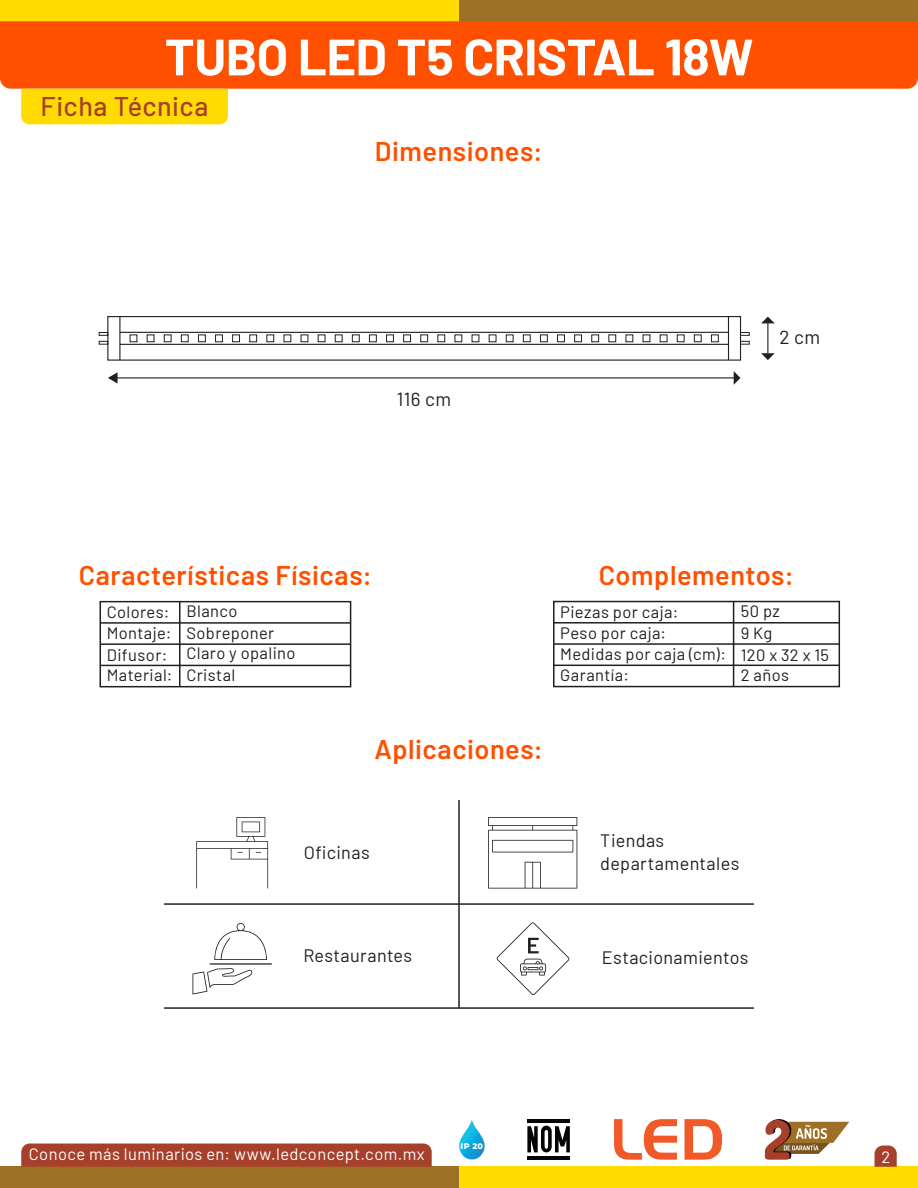
<style>
.page{position:relative;width:918px;height:1188px;background:#fff}
.page>*{position:absolute;margin:0;border:0;box-sizing:border-box;transform-origin:0 0}
.t1{font:700 51px "Barlow";letter-spacing:-.015em;color:#fff}
.t2{font:600 27px "Barlow";letter-spacing:.02em;color:#ff5000}
.t3{font:500 27px "Barlow";letter-spacing:.015em;color:#a6402a}
.t4{font:19.05px "Barlow";letter-spacing:.02em;color:#231f20}
.t5{font:18px/22.5px "Barlow";letter-spacing:.02em;color:#231f20}
.t6{font:16.5px/21.3px "Barlow";letter-spacing:.025em;color:#231f20}
.t7{font:16.5px "Barlow";letter-spacing:.025em;color:#fff}
.t8{font:800 8.1px "Montserrat";color:#fff}
</style>
<div class="page">
<div style="left:459px;top:0;width:459px;height:21px;background:#9d7025"></div>
<div style="left:0;top:1167px;width:459px;height:21px;background:#9d7025"></div>
<div style="left:459px;top:1167px;width:459px;height:21px;background:#ffdb00"></div>
<div style="left:0;top:0;width:459px;height:21px;background:#ffdb00"></div>
<div style="left:0;top:21px;width:918px;height:68px;background:#ff5000"></div>
<div style="left:21px;top:89px;width:207px;height:35px;background:#ffdb00"></div>
<hr style="left:527px;top:1119px;width:43px;height:4px;background:#040503">
<hr style="left:527px;top:1156px;width:43px;height:4px;background:#040503">
<svg style="left:527px;top:1126px;width:43px;height:26px"></svg>
<svg style="left:614px;top:1119px;width:108px;height:41px"></svg>
<svg style="left:21px;top:1143px;width:411px;height:24px;background:#a8452f"></svg>
<svg style="left:874px;top:1146px;width:23px;height:21px"></svg>
<svg style="left:459px;top:1119px;width:26px;height:41px"></svg>
<hr style="left:100px;top:622px;width:251px;height:2px;background:#231f20">
<hr style="left:100px;top:643px;width:251px;height:2px;background:#231f20">
<hr style="left:100px;top:665px;width:251px;height:1px;background:#231f20">
<div style="left:100px;top:601px;width:251px;height:86px;border:2px solid #231f20"></div>
<hr style="left:179px;top:602px;width:2px;height:85px;background:#231f20">
<hr style="left:554px;top:622px;width:285px;height:2px;background:#231f20">
<hr style="left:554px;top:643px;width:285px;height:2px;background:#231f20">
<hr style="left:554px;top:665px;width:285px;height:1px;background:#231f20">
<div style="left:553px;top:601px;width:287px;height:86px;border:2px solid #231f20"></div>
<hr style="left:733px;top:601px;width:1px;height:86px;background:#231f20">
<svg style="left:765px;top:1119px;width:84px;height:41px"></svg>
<hr style="left:458px;top:800px;width:2px;height:208px;background:#231f20">
<hr style="left:164px;top:903px;width:590px;height:2px;background:#231f20">
<hr style="left:164px;top:1007px;width:590px;height:2px;background:#231f20">
<svg style="left:196px;top:817px;width:72px;height:72px"></svg>
<svg style="left:488px;top:817px;width:89px;height:72px"></svg>
<svg style="left:214px;top:923px;width:53px;height:37px"></svg>
<hr style="left:210px;top:963px;width:62px;height:2px;background:#231f20">
<svg style="left:192px;top:968px;width:60px;height:26px"></svg>
<svg style="left:497px;top:922px;width:72px;height:73px"></svg>
<hr style="left:767px;top:323px;width:1px;height:31px;background:#231f20">
<svg style="left:761px;top:317px;width:14px;height:6px"></svg>
<svg style="left:761px;top:353px;width:14px;height:7px"></svg>
<hr style="left:116px;top:377px;width:619px;height:1px;background:#231f20">
<svg style="left:108px;top:372px;width:10px;height:12px"></svg>
<svg style="left:734px;top:371px;width:7px;height:14px"></svg>
<div style="left:107px;top:316px;width:634px;height:45px;border:1px solid #231f20"></div>
<hr style="left:119px;top:317px;width:1px;height:43px;background:#231f20">
<hr style="left:728px;top:317px;width:1px;height:43px;background:#231f20">
<hr style="left:120px;top:332px;width:608px;height:1px;background:#231f20">
<hr style="left:120px;top:344px;width:608px;height:1px;background:#231f20">
<svg style="left:99px;top:332px;width:9px;height:13px"></svg>
<div style="left:740px;top:332px;width:10px;height:4px;border:1px solid #231f20"></div>
<div style="left:740px;top:341px;width:10px;height:4px;border:1px solid #231f20"></div>
<div style="left:164px;top:335px;width:8px;height:7px;border:1px solid #231f20"></div>
<div style="left:181px;top:335px;width:8px;height:7px;border:1px solid #231f20"></div>
<div style="left:198px;top:335px;width:8px;height:7px;border:1px solid #231f20"></div>
<div style="left:215px;top:335px;width:8px;height:7px;border:1px solid #231f20"></div>
<div style="left:232px;top:335px;width:8px;height:7px;border:1px solid #231f20"></div>
<div style="left:249px;top:335px;width:8px;height:7px;border:1px solid #231f20"></div>
<div style="left:266px;top:335px;width:8px;height:7px;border:1px solid #231f20"></div>
<div style="left:335px;top:335px;width:8px;height:7px;border:1px solid #231f20"></div>
<div style="left:352px;top:335px;width:8px;height:7px;border:1px solid #231f20"></div>
<div style="left:369px;top:335px;width:8px;height:7px;border:1px solid #231f20"></div>
<div style="left:386px;top:335px;width:8px;height:7px;border:1px solid #231f20"></div>
<div style="left:403px;top:335px;width:8px;height:7px;border:1px solid #231f20"></div>
<div style="left:420px;top:335px;width:8px;height:7px;border:1px solid #231f20"></div>
<div style="left:437px;top:335px;width:8px;height:7px;border:1px solid #231f20"></div>
<div style="left:506px;top:335px;width:8px;height:7px;border:1px solid #231f20"></div>
<div style="left:523px;top:335px;width:8px;height:7px;border:1px solid #231f20"></div>
<div style="left:540px;top:335px;width:8px;height:7px;border:1px solid #231f20"></div>
<div style="left:557px;top:335px;width:8px;height:7px;border:1px solid #231f20"></div>
<div style="left:574px;top:335px;width:8px;height:7px;border:1px solid #231f20"></div>
<div style="left:591px;top:335px;width:8px;height:7px;border:1px solid #231f20"></div>
<div style="left:608px;top:335px;width:8px;height:7px;border:1px solid #231f20"></div>
<div style="left:677px;top:335px;width:8px;height:7px;border:1px solid #231f20"></div>
<div style="left:694px;top:335px;width:8px;height:7px;border:1px solid #231f20"></div>
<div style="left:711px;top:335px;width:8px;height:7px;border:1px solid #231f20"></div>
<h1 class="t1" style="left:165px;top:19px;width:590px">TUBO LED T5 CRISTAL 18W</h1>
<h2 class="t3" style="left:40px;top:87px;width:170px">Ficha Técnica</h2>
<h2 class="t2" style="left:375px;top:131px;width:170px">Dimensiones:</h2>
<p class="t4" style="left:397px;top:386px;width:56px">116 cm</p>
<p class="t4" style="left:780px;top:324px;width:42px">2 cm</p>
<h2 class="t2" style="left:79px;top:556px;width:295px">Características Físicas:</h2>
<p class="t6" style="left:107px;top:600px;width:67px">Colores:<br>Montaje:<br>Difusor:<br>Material:</p>
<p class="t6" style="left:186px;top:599px;width:89px;line-height:21.8px">Blanco<br>Sobreponer</p>
<p class="t6" style="left:186px;top:641px;width:111px;line-height:21.9px">Claro y opalino<br>Cristal</p>
<h2 class="t2" style="left:599px;top:556px;width:197px">Complementos:</h2>
<p class="t6" style="left:560px;top:600px;width:167px">Piezas por caja:<br>Peso por caja:<br>Medidas por caja (cm):<br>Garantía:</p>
<p class="t6" style="left:741px;top:600px;width:90px">50 pz<br>9 Kg<br>120 x 32 x 15<br>2 años</p>
<h2 class="t2" style="left:374px;top:730px;width:170px">Aplicaciones:</h2>
<p class="t5" style="left:304px;top:840px;width:68px">Oficinas</p>
<p class="t5" style="left:600px;top:828px;width:141px">Tiendas departamentales</p>
<p class="t5" style="left:303px;top:943px;width:110px">Restaurantes</p>
<p class="t5" style="left:602px;top:945px;width:148px">Estacionamientos</p>
<p class="t7" style="left:29px;top:1142px;width:397px">Conoce más luminarios en: www.ledconcept.com.mx</p>
<p class="t8" style="left:461px;top:1140px;width:24px">IP 20</p>
<p class="t7" style="left:881px;top:1145px;width:10px">2</p>
</div>
